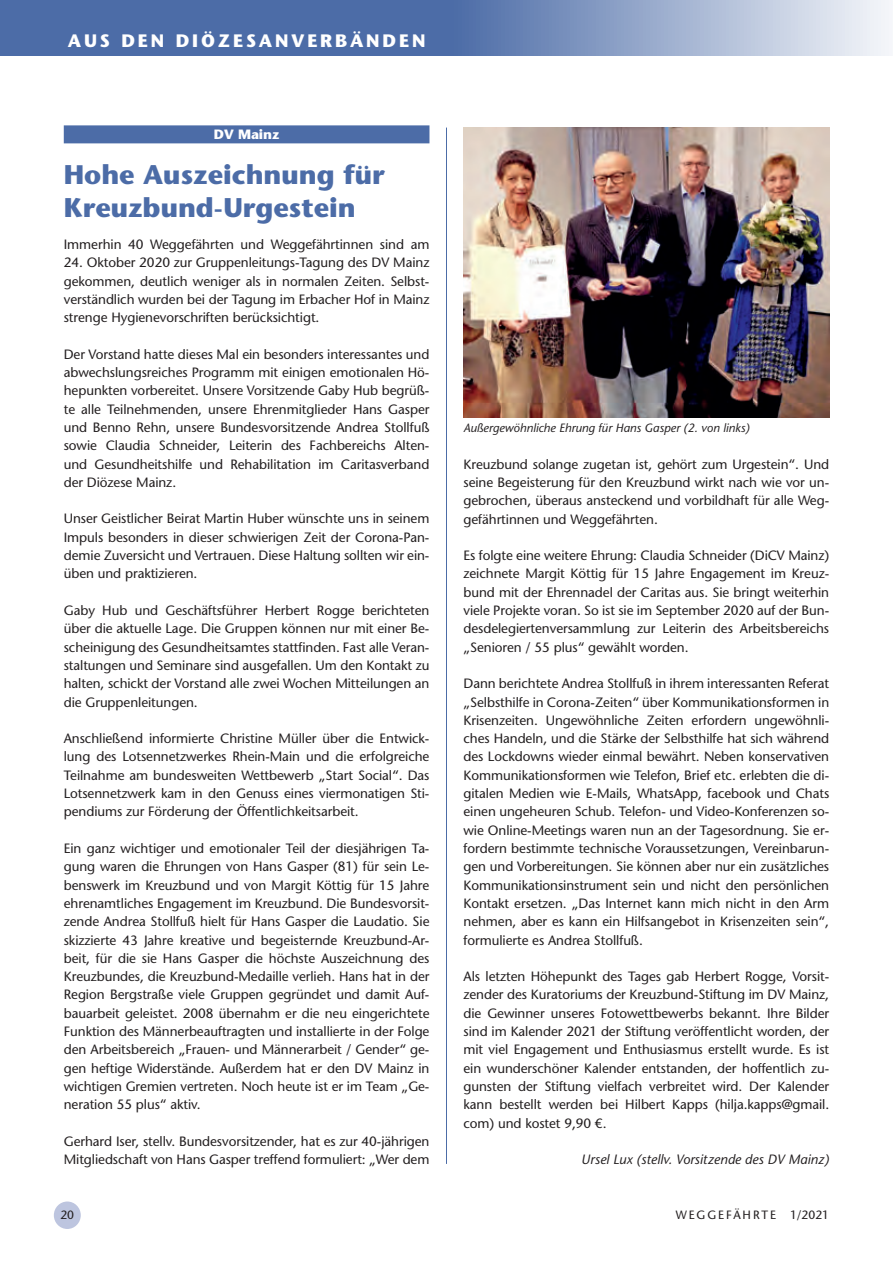
<style>
.page{position:relative;width:893px;height:1263px;background:#fff}
.page>*{position:absolute;margin:0;border:0;box-sizing:border-box;transform-origin:0 0}
.DV_Headline{font:700 27px/32.4px "ITC Stone Sans Pro";color:#4c6ca7}
.t1{font:700 18px "ITC Stone Sans Pro";letter-spacing:.16em;color:#fff}
._04_Grundschrift_ohn{font:500 13.5px/18.3px "Stone Sans Std";letter-spacing:-.005em;color:#231f20;text-align:justify}
._06_Quelle{font:italic 500 13.5px "Stone Sans Std";color:#231f20}
.DV{font:700 13.5px "ITC Stone Sans Pro";letter-spacing:-.005em;color:#fff}
._05_Bildunterschrift{font:italic 500 12px "Stone Sans Std";color:#231f20}
.t2{font:500 12px "Stone Sans Std";letter-spacing:.16em;color:#231f20}
</style>
<div class="page">
<div style="left:54px;top:1201px;width:27px;height:28px;background:#bdc5df;border-radius:50%"></div>
<svg style="left:0;top:0;width:889px;height:56px;background:#758dbb"></svg>
<hr style="left:446px;top:128px;width:1px;height:1036px;background:#4c6ca7">
<div style="left:64px;top:125px;width:365px;height:18px;background:#4c6ca7"></div>
<img style="left:463px;top:128px;width:366px;height:289px">
<h2 class="t1" style="left:68px;top:30px;width:359px">AUS DEN DIÖZESANVERBÄNDEN</h2>
<p class="DV" style="left:214px;top:126px;width:67px">DV Mainz</p>
<p class="DV_Headline" style="left:64px;top:159px;width:322px">Hohe Auszeichnung für<br>Kreuzbund-Urgestein</p>
<p class="_04_Grundschrift_ohn" style="left:64px;top:235px;width:367px">Immerhin 40 Weggefährten und Weggefährtinnen sind am</p>
<p class="_04_Grundschrift_ohn" style="left:64px;top:253px;width:367px">24. Oktober 2020 zur Gruppenleitungs-Tagung des DV Mainz gekommen, deutlich weniger als in normalen Zeiten. Selbst&shy;verständlich wurden bei der Tagung im Erbacher Hof in Mainz strenge Hygienevorschriften berücksichtigt.</p>
<p class="_04_Grundschrift_ohn" style="left:64px;top:345px;width:367px">Der Vorstand hatte dieses Mal ein besonders interessantes und abwechslungsreiches Programm mit einigen emotionalen Hö&shy;hepunkten vorbereitet. Unsere Vorsitzende Gaby Hub begrüß&shy;te alle Teilnehmenden, unsere Ehrenmitglieder Hans Gasper und Benno Rehn, unsere Bundesvorsitzende Andrea Stollfuß sowie Claudia Schneider, Leiterin des Fachbereichs Alten&shy;und Gesundheitshilfe und Rehabilitation im Caritasverband der Diözese Mainz.</p>
<p class="_04_Grundschrift_ohn" style="left:64px;top:510px;width:367px">Unser Geistlicher Beirat Martin Huber wünschte uns in seinem Impuls besonders in dieser schwierigen Zeit der Corona-Pan&shy;demie Zuversicht und Vertrauen. Diese Haltung sollten wir ein&shy;üben und praktizieren.</p>
<p class="_04_Grundschrift_ohn" style="left:64px;top:601px;width:367px">Gaby Hub und Geschäftsführer Herbert Rogge berichteten über die aktuelle Lage. Die Gruppen können nur mit einer Be&shy;scheinigung des Gesundheitsamtes stattfinden. Fast alle Veran&shy;staltungen und Seminare sind ausgefallen. Um den Kontakt zu halten, schickt der Vorstand alle zwei Wochen Mitteilungen an die Gruppenleitungen.</p>
<p class="_04_Grundschrift_ohn" style="left:64px;top:729px;width:367px">Anschließend informierte Christine Müller über die Entwick&shy;lung des Lotsennetzwerkes Rhein-Main und die erfolgreiche Teilnahme am bundesweiten Wettbewerb „Start Social“. Das Lotsennetzwerk kam in den Genuss eines viermonatigen Sti&shy;pendiums zur Förderung der Öffentlichkeitsarbeit.</p>
<p class="_04_Grundschrift_ohn" style="left:64px;top:839px;width:367px">Ein ganz wichtiger und emotionaler Teil der diesjährigen Ta&shy;gung waren die Ehrungen von Hans Gasper (81) für sein Le&shy;benswerk im Kreuzbund und von Margit Köttig für 15 Jahre ehrenamtliches Engagement im Kreuzbund. Die Bundesvorsit&shy;zende Andrea Stollfuß hielt für Hans Gasper die Laudatio. Sie skizzierte 43 Jahre kreative und begeisternde Kreuzbund-Ar&shy;beit, für die sie Hans Gasper die höchste Auszeichnung des Kreuzbundes, die Kreuzbund-Medaille verlieh. Hans hat in der Region Bergstraße viele Gruppen gegründet und damit Auf&shy;bauarbeit geleistet. 2008 übernahm er die neu eingerichtete Funktion des Männerbeauftragten und installierte in der Folge den Arbeitsbereich „Frauen- und Männerarbeit / Gender“ ge&shy;gen heftige Widerstände. Außerdem hat er den DV Mainz in wichtigen Gremien vertreten. Noch heute ist er im Team „Ge&shy;neration 55 plus“ aktiv.</p>
<p class="_04_Grundschrift_ohn" style="left:64px;top:1132px;width:367px">Gerhard Iser, stellv. Bundesvorsitzender, hat es zur 40-jährigen<br>Mitgliedschaft von Hans Gasper treffend formuliert: „Wer dem</p>
<p class="_05_Bildunterschrift" style="left:463px;top:421px;width:288px">Außergewöhnliche Ehrung für Hans Gasper (2. von links)</p>
<p class="_04_Grundschrift_ohn" style="left:463px;top:455px;width:367px">Kreuzbund solange zugetan ist, gehört zum Urgestein“. Und seine Begeisterung für den Kreuzbund wirkt nach wie vor un&shy;gebrochen, überaus ansteckend und vorbildhaft für alle Weg&shy;gefährtinnen und Weggefährten.</p>
<p class="_04_Grundschrift_ohn" style="left:463px;top:546px;width:367px">Es folgte eine weitere Ehrung: Claudia Schneider (DiCV Mainz) zeichnete Margit Köttig für 15 Jahre Engagement im Kreuz&shy;bund mit der Ehrennadel der Caritas aus. Sie bringt weiterhin viele Projekte voran. So ist sie im September 2020 auf der Bun&shy;desdelegiertenversammlung zur Leiterin des Arbeitsbereichs „Senioren / 55 plus“ gewählt worden.</p>
<p class="_04_Grundschrift_ohn" style="left:463px;top:674px;width:367px">Dann berichtete Andrea Stollfuß in ihrem interessanten Referat „Selbsthilfe in Corona-Zeiten“ über Kommunikationsformen in Krisenzeiten. Ungewöhnliche Zeiten erfordern ungewöhnli&shy;ches Handeln, und die Stärke der Selbsthilfe hat sich während des Lockdowns wieder einmal bewährt. Neben konservativen Kommunikationsformen wie Telefon, Brief etc. erlebten die di&shy;gitalen Medien wie E-Mails, WhatsApp, facebook und Chats einen ungeheuren Schub. Telefon- und Video-Konferenzen so&shy;wie Online-Meetings waren nun an der Tagesordnung. Sie er&shy;fordern bestimmte technische Voraussetzungen, Vereinbarun&shy;gen und Vorbereitungen. Sie können aber nur ein zusätzliches Kommunikationsinstrument sein und nicht den persönlichen Kontakt ersetzen. „Das Internet kann mich nicht in den Arm nehmen, aber es kann ein Hilfsangebot in Krisenzeiten sein“, formulierte es Andrea Stollfuß.</p>
<p class="_04_Grundschrift_ohn" style="left:463px;top:967px;width:367px">Als letzten Höhepunkt des Tages gab Herbert Rogge, Vorsit&shy;zender des Kuratoriums der Kreuzbund-Stiftung im DV Mainz, die Gewinner unseres Fotowettbewerbs bekannt. Ihre Bilder sind im Kalender 2021 der Stiftung veröffentlicht worden, der mit viel Engagement und Enthusiasmus erstellt wurde. Es ist ein wunderschöner Kalender entstanden, der hoffentlich zu&shy;gunsten der Stiftung vielfach verbreitet wird. Der Kalender kann bestellt werden bei Hilbert Kapps (hilja.kapps@gmail. com) und kostet 9,90 €.</p>
<p class="_06_Quelle" style="left:581px;top:1151px;width:249px">Ursel Lux (stellv. Vorsitzende des DV Mainz)</p>
<p class="t2" style="left:60px;top:1207px;width:15px">20</p>
<p class="t2" style="left:676px;top:1207px;width:155px">WEGGEFÄHRTE 1/2021</p>
</div>
